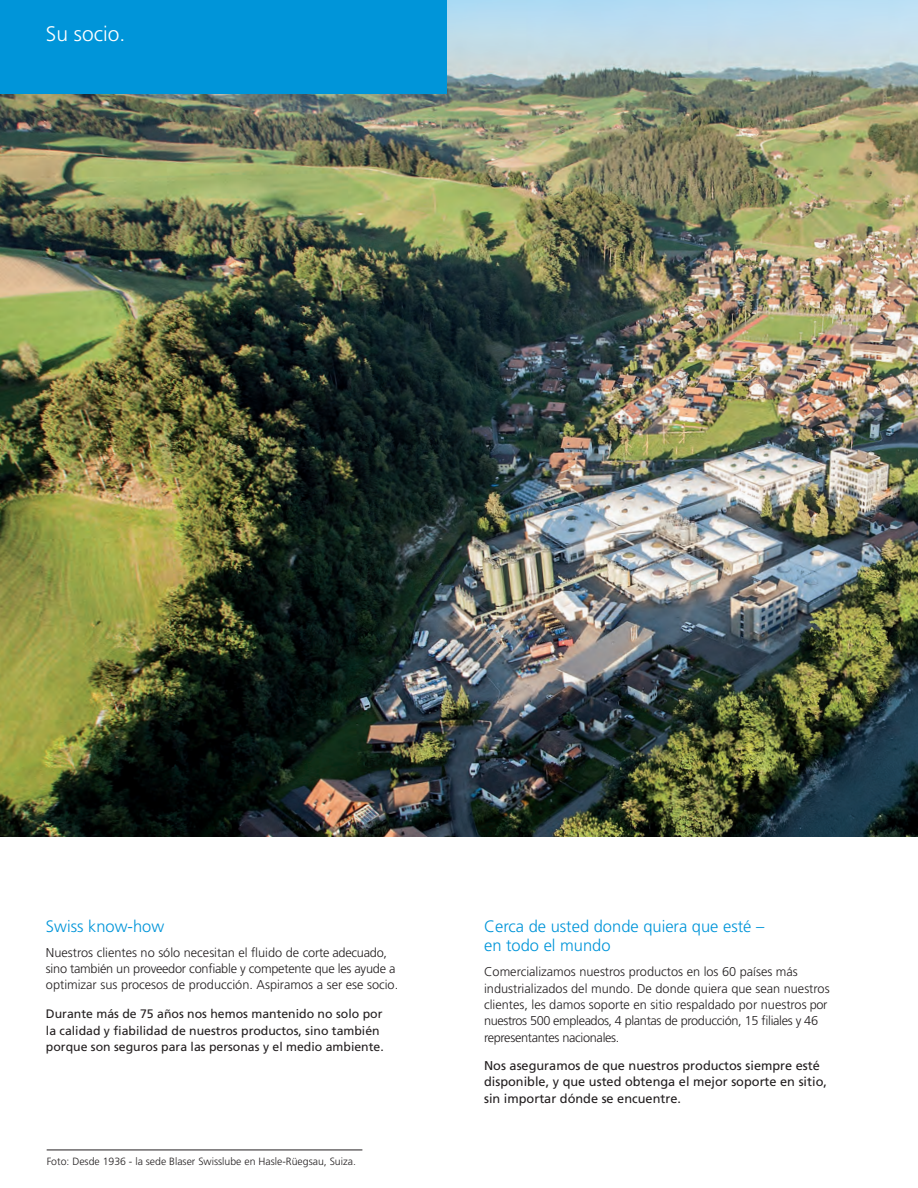
<style>
.page{position:relative;width:918px;height:1188px;background:#fff}
.page>*{position:absolute;margin:0;border:0;box-sizing:border-box;transform-origin:0 0}
.t1{font:300 21px "Frutiger LT Std";color:#fff}
.t2{font:300 16.5px/19.8px "Frutiger LT Std";color:#0095d9}
.t3{font:300 12.75px/16.4px "Frutiger LT Std";color:#231f20}
.t4{font:12.75px/16.4px "Frutiger LT Std";color:#231f20}
.t5{font:12.3px/16.4px "Frutiger LT Std";color:#231f20}
.t6{font:300 10.5px "Frutiger LT Std";color:#231f20}
</style>
<div class="page">
<img style="left:0;top:0;width:918px;height:837px">
<div style="left:0;top:0;width:446px;height:94px;background:#0095d9"></div>
<hr style="left:47px;top:1150px;width:315px;height:1px;background:#231f20">
<h1 class="t1" style="left:46px;top:22px;width:81px">Su socio.</h1>
<p class="t2" style="left:46px;top:916px;width:120px">Swiss know-how</p>
<p class="t3" style="left:46px;top:944px;width:354px">Nuestros clientes no sólo necesitan el fluido de corte adecuado, sino también un proveedor confiable y competente que les ayude a optimizar sus procesos de producción. Aspiramos a ser ese socio.</p>
<p class="t5" style="left:46px;top:1006px;width:339px">Durante más de 75 años nos hemos mantenido no solo por la calidad y fiabilidad de nuestros productos, sino también porque son seguros para las personas y el medio ambiente.</p>
<p class="t6" style="left:47px;top:1155px;width:311px">Foto: Desde 1936 - la sede Blaser Swisslube en Hasle-Rüegsau, Suiza.</p>
<p class="t2" style="left:484px;top:916px;width:282px">Cerca de usted donde quiera que esté – en todo el mundo</p>
<p class="t3" style="left:484px;top:964px;width:347px">Comercializamos nuestros productos en los 60 países más industrializados del mundo. De donde quiera que sean nuestros clientes, les damos soporte en sitio respaldado por nuestros por nuestros 500 empleados, 4 plantas de producción, 15 filiales y 46 representantes nacionales.</p>
<p class="t4" style="left:484px;top:1057px;width:344px">Nos aseguramos de que nuestros productos siempre esté disponible, y que usted obtenga el mejor soporte en sitio, sin importar dónde se encuentre.</p>
</div>
